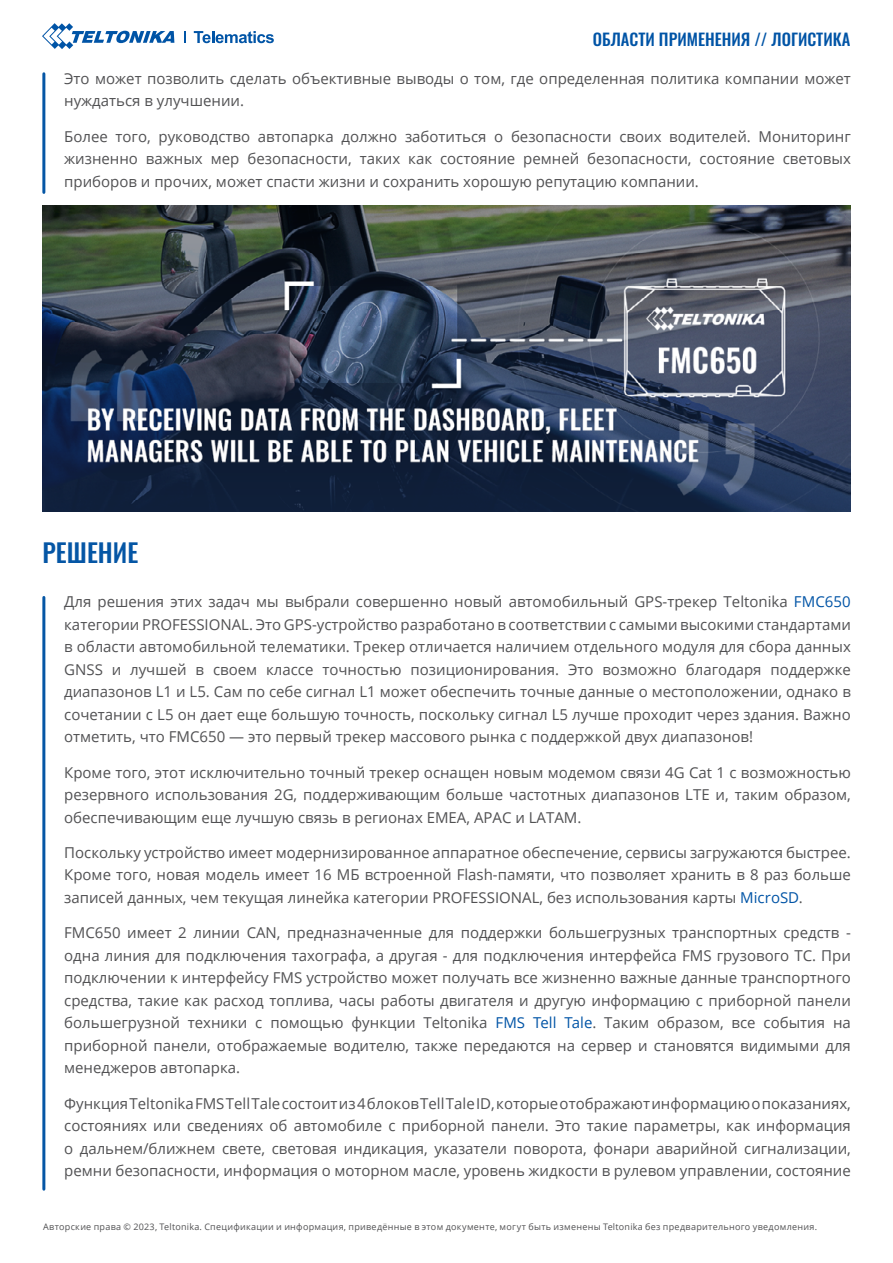
<style>
.page{position:relative;width:893px;height:1263px;background:#fff}
.page>*{position:absolute;margin:0;border:0;box-sizing:border-box;transform-origin:0 0}
.t1{font:500 25.5px "Oswald";color:#0556a5}
.t2{font:500 16.5px "Oswald";color:#0054a6}
.t3{font:15px/22.5px "Open Sans";color:#515153;text-align:justify}
.t4{font:9px "Open Sans";letter-spacing:.03em;color:#515153}
.s1{color:#0054a6}
</style>
<div class="page">
<svg style="left:184px;top:31px;width:1px;height:12px"></svg>
<svg style="left:42px;top:23px;width:132px;height:26px"></svg>
<svg style="left:194px;top:31px;width:80px;height:12px"></svg>
<hr style="left:42px;top:597px;width:3px;height:592px;background:#0556a5">
<img style="left:43px;top:205px;width:808px;height:306px">
<hr style="left:42px;top:74px;width:3px;height:118px;background:#0556a5">
<p class="t2" style="left:593px;top:31px;width:259px">ОБЛАСТИ ПРИМЕНЕНИЯ // ЛОГИСТИКА</p>
<p class="t3" style="left:64px;top:67px;width:788px">Это может позволить сделать объективные выводы о том, где определенная политика компании может нуждаться в улучшении.</p>
<p class="t3" style="left:64px;top:124px;width:788px">Более того, руководство автопарка должно заботиться о безопасности своих водителей. Мониторинг жизненно важных мер безопасности, таких как состояние ремней безопасности, состояние световых приборов и прочих, может спасти жизни и сохранить хорошую репутацию компании.</p>
<h1 class="t1" style="left:43px;top:539px;width:97px">РЕШЕНИЕ</h1>
<p class="t3" style="left:64px;top:590px;width:788px">Для решения этих задач мы выбрали совершенно новый автомобильный GPS-трекер Teltonika <span class="s1">FMC650 </span>категории PROFESSIONAL. Это GPS-устройство разработано в соответствии с самыми высокими стандартами в области автомобильной телематики. Трекер отличается наличием отдельного модуля для сбора данных GNSS и лучшей в своем классе точностью позиционирования. Это возможно благодаря поддержке диапазонов L1 и L5. Сам по себе сигнал L1 может обеспечить точные данные о местоположении, однако в сочетании с L5 он дает еще большую точность, поскольку сигнал L5 лучше проходит через здания. Важно отметить, что FMC650 — это первый трекер массового рынка с поддержкой двух диапазонов!</p>
<p class="t3" style="left:64px;top:761px;width:788px">Кроме того, этот исключительно точный трекер оснащен новым модемом связи 4G Cat 1 с возможностью резервного использования 2G, поддерживающим больше частотных диапазонов LTE и, таким образом, обеспечивающим еще лучшую связь в регионах EMEA, APAC и LATAM.</p>
<p class="t3" style="left:64px;top:841px;width:788px">Поскольку устройство имеет модернизированное аппаратное обеспечение, сервисы загружаются быстрее.<br>Кроме того, новая модель имеет 16 МБ встроенной Flash-памяти, что позволяет хранить в 8 раз больше записей данных, чем текущая линейка категории PROFESSIONAL, без использования карты <span class="s1">MicroSD</span>.</p>
<p class="t3" style="left:64px;top:921px;width:788px">FMC650 имеет 2 линии CAN, предназначенные для поддержки большегрузных транспортных средств - одна линия для подключения тахографа, а другая - для подключения интерфейса FMS грузового ТС. При подключении к интерфейсу FMS устройство может получать все жизненно важные данные транспортного средства, такие как расход топлива, часы работы двигателя и другую информацию с приборной панели большегрузной техники с помощью функции Teltonika <span class="s1">FMS Tell Tale</span>. Таким образом, все события на приборной панели, отображаемые водителю, также передаются на сервер и становятся видимыми для менеджеров автопарка.</p>
<p class="t3" style="left:64px;top:1091px;width:788px">Функция Teltonika FMS Tell Tale состоит из 4 блоков Tell Tale ID, которые отображают информацию о показаниях, состояниях или сведениях об автомобиле с приборной панели. Это такие параметры, как информация о дальнем/ближнем свете, световая индикация, указатели поворота, фонари аварийной сигнализации, ремни безопасности, информация о моторном масле, уровень жидкости в рулевом управлении, состояние</p>
<p class="t4" style="left:43px;top:1220px;width:776px">Авторские права © 2023, Teltonika. Спецификации и информация, приведённые в этом документе, могут быть изменены Teltonika без предварительного уведомления.</p>
</div>
